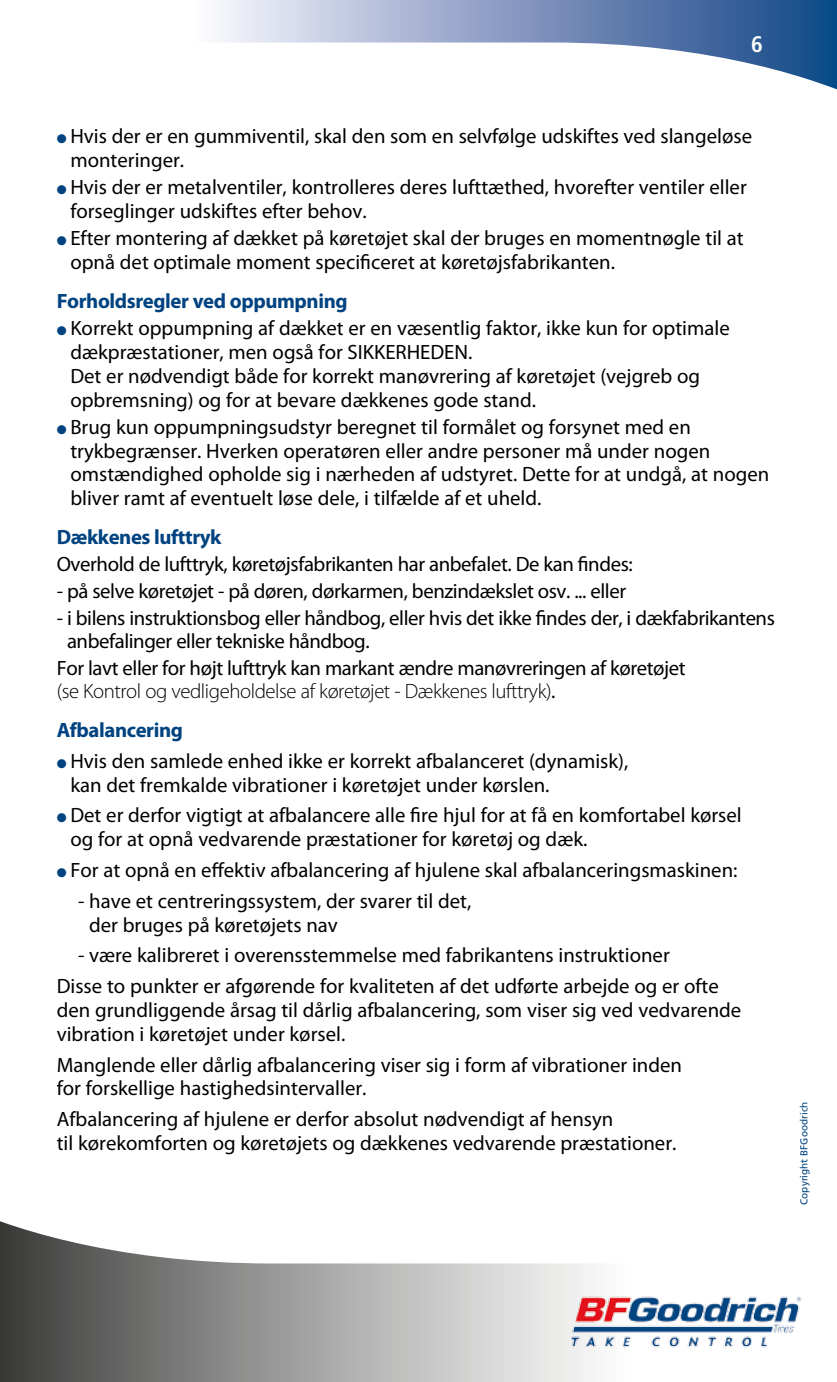
<style>
.page{position:relative;width:837px;height:1382px;background:#fff}
.page>*{position:absolute;margin:0;border:0;box-sizing:border-box;transform-origin:0 0}
.t1{font:700 condensed 22.5px "Frutiger LT Com";color:#fff}
.t2{font:20.75px/23.8px "Myriad Pro";color:#000}
.t3{font:20.75px/23.2px "Myriad Pro";letter-spacing:-.02em;color:#000}
.t4{font:700 20.75px "Myriad Pro";letter-spacing:-.02em;color:#004380}
.t5{font:10px "Frutiger";color:#004380}
.s1{color:#004380}
.s2{font-weight:300}
</style>
<div class="page">
<svg style="left:220px;top:0;width:616px;height:89px"></svg>
<svg style="left:0;top:1221px;width:595px;height:161px"></svg>
<img style="left:527px;top:1263px;width:275px;height:118px">
<p class="t1" style="left:750px;top:31px;width:13px">6</p>
<p class="t2" style="left:70px;top:124px;width:683px;text-indent:-14px"><span class="s1">●</span> Hvis der er en gummiventil, skal den som en selvfølge udskiftes ved slangeløse monteringer.</p>
<p class="t2" style="left:70px;top:175px;width:677px;text-indent:-14px"><span class="s1">●</span> Hvis der er metalventiler, kontrolleres deres lufttæthed, hvorefter ventiler eller forseglinger udskiftes efter behov.</p>
<p class="t2" style="left:70px;top:226px;width:674px;text-indent:-14px"><span class="s1">●</span> Efter montering af dækket på køretøjet skal der bruges en momentnøgle til at opnå det optimale moment specificeret at køretøjsfabrikanten.</p>
<p class="t4" style="left:57px;top:288px;width:292px">Forholdsregler ved oppumpning</p>
<p class="t2" style="left:70px;top:316px;width:660px;text-indent:-14px"><span class="s1">●</span> Korrekt oppumpning af dækket er en væsentlig faktor, ikke kun for optimale dækpræstationer, men også for SIKKERHEDEN.<br>Det er nødvendigt både for korrekt manøvrering af køretøjet (vejgreb og opbremsning) og for at bevare dækkenes gode stand.</p>
<p class="t2" style="left:70px;top:415px;width:700px;text-indent:-14px"><span class="s1">●</span> Brug kun oppumpningsudstyr beregnet til formålet og forsynet med en trykbegrænser. Hverken operatøren eller andre personer må under nogen omstændighed opholde sig i nærheden af udstyret. Dette for at undgå, at nogen bliver ramt af eventuelt løse dele, i tilfælde af et uheld.</p>
<p class="t4" style="left:57px;top:524px;width:166px">Dækkenes lufttryk</p>
<p class="t3" style="left:57px;top:552px;width:577px">Overhold de lufttryk, køretøjsfabrikanten har anbefalet. De kan findes:</p>
<p class="t3" style="left:57px;top:579px;width:570px">- på selve køretøjet - på døren, dørkarmen, benzindækslet osv. ... eller</p>
<p class="t3" style="left:67px;top:606px;width:709px;text-indent:-10px">- i bilens instruktionsbog eller håndbog, eller hvis det ikke findes der, i dækfabrikantens anbefalinger eller tekniske håndbog.</p>
<p class="t3" style="left:57px;top:656px;width:630px">For lavt eller for højt lufttryk kan markant ændre manøvreringen af køretøjet <span class="s2">(se Kontrol og vedligeholdelse af køretøjet - Dækkenes lufttryk)</span>.</p>
<p class="t4" style="left:57px;top:716px;width:128px">Afbalancering</p>
<p class="t2" style="left:70px;top:749px;width:559px;text-indent:-14px"><span class="s1">●</span> Hvis den samlede enhed ikke er korrekt afbalanceret (dynamisk), kan det fremkalde vibrationer i køretøjet under kørslen.</p>
<p class="t2" style="left:70px;top:803px;width:672px;text-indent:-14px"><span class="s1">●</span> Det er derfor vigtigt at afbalancere alle fire hjul for at få en komfortabel kørsel og for at opnå vedvarende præstationer for køretøj og dæk.</p>
<p class="t2" style="left:57px;top:858px;width:682px"><span class="s1">●</span> For at opnå en effektiv afbalancering af hjulene skal afbalanceringsmaskinen:</p>
<p class="t2" style="left:89px;top:889px;width:383px;text-indent:-11px">- have et centreringssystem, der svarer til det, der bruges på køretøjets nav</p>
<p class="t2" style="left:57px;top:940px;width:663px;line-height:30.8px;text-indent:21px">- være kalibreret i overensstemmelse med fabrikantens instruktioner<br>Disse to punkter er afgørende for kvaliteten af det udførte arbejde og er ofte</p>
<p class="t2" style="left:57px;top:998px;width:685px">den grundliggende årsag til dårlig afbalancering, som viser sig ved vedvarende vibration i køretøjet under kørsel.</p>
<p class="t2" style="left:57px;top:1052px;width:626px">Manglende eller dårlig afbalancering viser sig i form af vibrationer inden for forskellige hastighedsintervaller.</p>
<p class="t2" style="left:57px;top:1107px;width:621px">Afbalancering af hjulene er derfor absolut nødvendigt af hensyn<br>til kørekomforten og køretøjets og dækkenes vedvarende præstationer.</p>
<p class="t5" style="left:797px;top:1205px;width:105px;rotate:-90deg">Copyright BFGoodrich</p>
</div>
